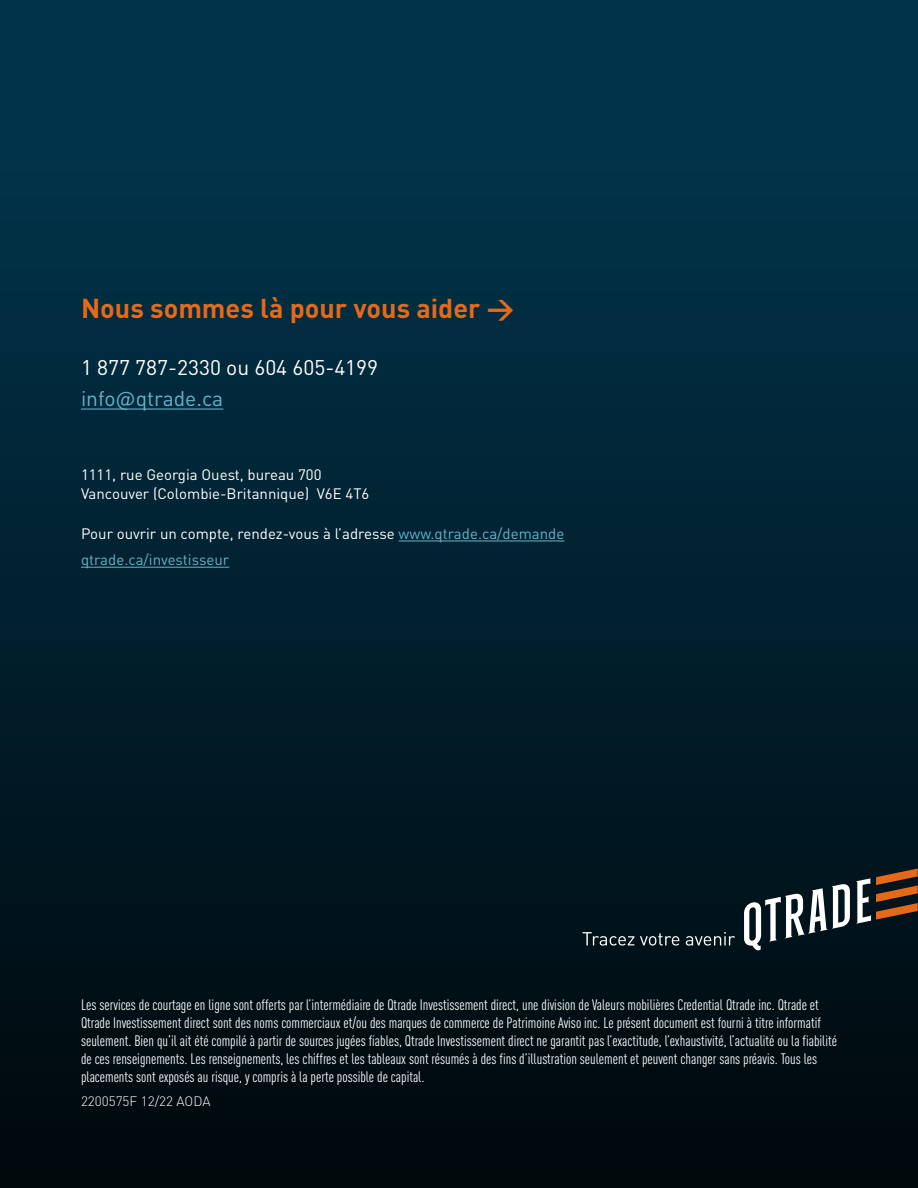
<style>
.page{position:relative;width:918px;height:1188px;background:#fff}
.page>*{position:absolute;margin:0;border:0;box-sizing:border-box;transform-origin:0 0}
.Body_text_1-col{font:700 27px "DIN Pro";color:#e56919}
.Body_text_1-col-2{font:21px "DIN Pro";color:#fff}
.Body_text_1-col-3{font:21px "DIN Pro";color:#66b3ca}
.Disclaimer{font:condensed 15px/18px "DIN Pro";color:#fff}
.Body_text_1-col-4{font:15px "DIN Pro";color:#fff}
.Body_text_1-col-5{font:15px "DIN Pro";color:#66b3ca}
.docket_code{font:300 13.5px "DIN Pro";color:#fff}
.s1{color:#66b3ca}
</style>
<div class="page">
<div style="left:0;top:0;width:918px;height:1188px;background:linear-gradient(to bottom,#013952,#00080c)"></div>
<hr style="left:81px;top:409px;width:142px;height:1px;background:#66b3ca">
<hr style="left:399px;top:541px;width:165px;height:1px;background:#66b3ca">
<hr style="left:81px;top:567px;width:148px;height:1px;background:#66b3ca">
<svg style="left:744px;top:883px;width:106px;height:68px"></svg>
<svg style="left:856px;top:869px;width:62px;height:55px;background:#5b4331"></svg>
<svg style="left:583px;top:932px;width:51px;height:14px"></svg>
<svg style="left:640px;top:933px;width:39px;height:13px"></svg>
<svg style="left:686px;top:932px;width:49px;height:14px"></svg>
<p class="Body_text_1-col" style="left:81px;top:287px;width:435px">Nous sommes là pour vous aider →</p>
<p class="Body_text_1-col-2" style="left:81px;top:352px;width:299px">1 877 787-2330 ou 604 605-4199</p>
<p class="Body_text_1-col-3" style="left:81px;top:383px;width:144px">info@qtrade.ca</p>
<p class="Body_text_1-col-4" style="left:81px;top:463px;width:242px">1111, rue Georgia Ouest, bureau 700</p>
<p class="Body_text_1-col-4" style="left:81px;top:482px;width:290px">Vancouver (Colombie-Britannique) V6E 4T6</p>
<p class="Body_text_1-col-4" style="left:81px;top:522px;width:485px">Pour ouvrir un compte, rendez-vous à l’adresse <span class="s1">www.qtrade.ca/demande</span></p>
<p class="Body_text_1-col-5" style="left:81px;top:548px;width:150px">qtrade.ca/investisseur</p>
<p class="Disclaimer" style="left:81px;top:995px;width:758px">Les services de courtage en ligne sont offerts par l’intermédiaire de Qtrade Investissement direct, une division de Valeurs mobilières Credential Qtrade inc. Qtrade et Qtrade Investissement direct sont des noms commerciaux et/ou des marques de commerce de Patrimoine Aviso inc. Le présent document est fourni à titre informatif seulement. Bien qu’il ait été compilé à partir de sources jugées fiables, Qtrade Investissement direct ne garantit pas l’exactitude, l’exhaustivité, l’actualité ou la fiabilité de ces renseignements. Les renseignements, les chiffres et les tableaux sont résumés à des fins d’illustration seulement et peuvent changer sans préavis. Tous les placements sont exposés au risque, y compris à la perte possible de capital.</p>
<p class="docket_code" style="left:81px;top:1091px;width:105px">2200575F 12/22 AODA</p>
</div>
